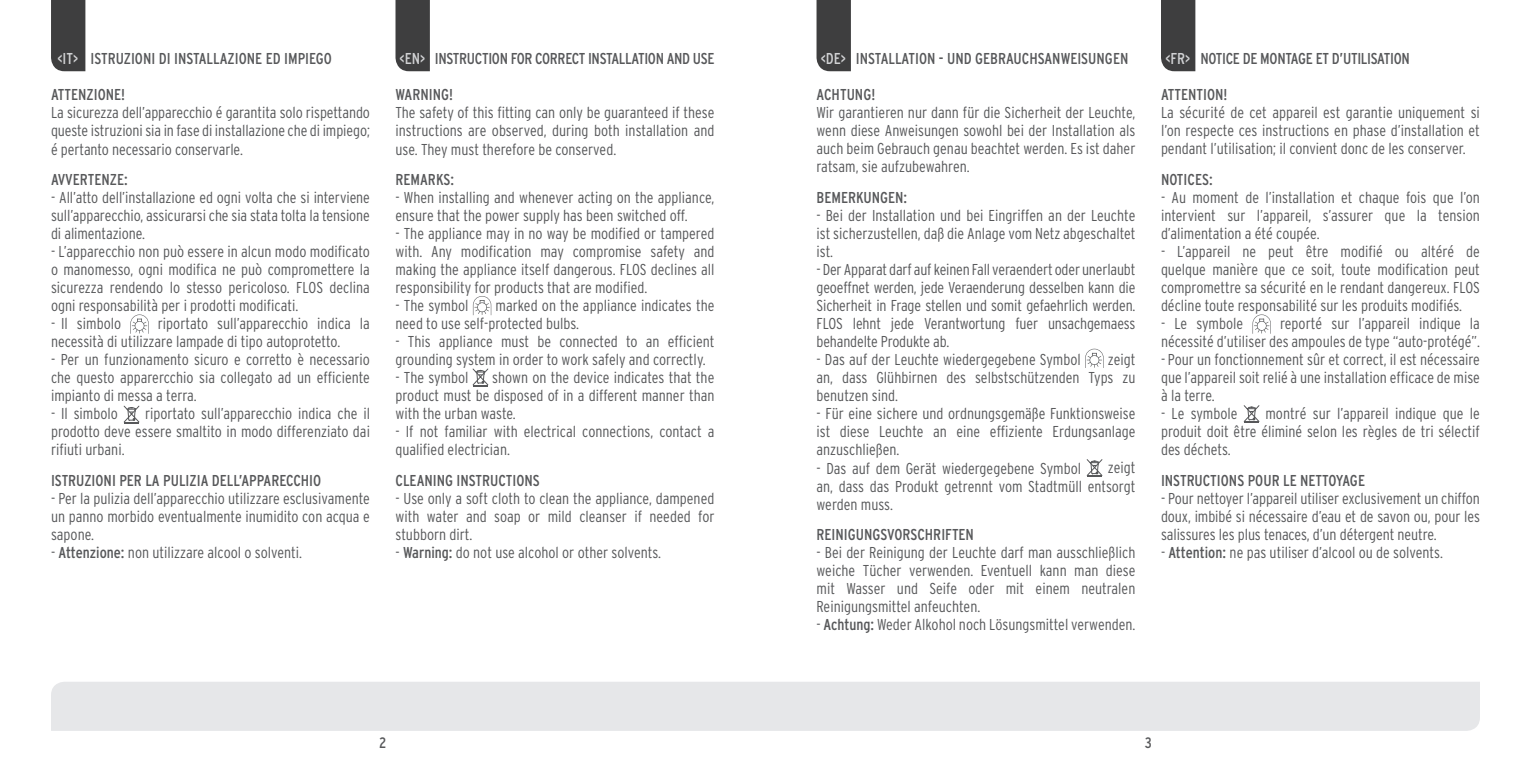
<style>
.page{position:relative;width:1531px;height:766px;background:#fff}
.page>*{position:absolute;margin:0;border:0;box-sizing:border-box;transform-origin:0 0}
.t1{font:300 condensed 15.75px/18px "Interstate";color:#57585a;text-align:justify}
.t2{font:condensed 15.75px "Interstate";color:#57585a}
.t3{font:condensed 15.75px "Interstate";letter-spacing:-.02em;color:#57585a}
.t4{font:condensed 15.08px "Interstate";color:#57585a}
.s1{color:#d1d2d4}
.s2{font-weight:400}
</style>
<div class="page">
<svg style="left:395px;top:0;width:35px;height:71px;background:#444445"></svg>
<svg style="left:816px;top:0;width:35px;height:71px;background:#444"></svg>
<div style="left:1161px;top:0;width:34px;height:71px;background:#3e3e3f"></div>
<div style="left:51px;top:0;width:34px;height:71px;background:#3e3e3f"></div>
<div style="left:51px;top:682px;width:1429px;height:48px;background:#e6e7e9"></div>
<svg style="left:1085px;top:348px;width:18px;height:20px"></svg>
<svg style="left:1087px;top:459px;width:15px;height:18px"></svg>
<svg style="left:1252px;top:314px;width:19px;height:19px"></svg>
<svg style="left:1244px;top:405px;width:15px;height:18px"></svg>
<svg style="left:130px;top:314px;width:19px;height:19px"></svg>
<svg style="left:124px;top:406px;width:15px;height:17px"></svg>
<svg style="left:473px;top:296px;width:18px;height:19px"></svg>
<svg style="left:473px;top:369px;width:15px;height:17px"></svg>
<p class="t2" style="left:58px;top:49px;width:276px"><span class="s1">&lt;IT&gt;</span> ISTRUZIONI DI INSTALLAZIONE ED IMPIEGO</p>
<p class="t3" style="left:400px;top:49px;width:316px"><span class="s1">&lt;EN&gt;</span> INSTRUCTION FOR CORRECT INSTALLATION AND USE</p>
<p class="t2" style="left:821px;top:49px;width:309px"><span class="s1">&lt;DE&gt;</span> INSTALLATION - UND GEBRAUCHSANWEISUNGEN</p>
<p class="t3" style="left:1165px;top:49px;width:246px"><span class="s1">&lt;FR&gt;</span> NOTICE DE MONTAGE ET D’UTILISATION</p>
<p class="t2" style="left:51px;top:86px;width:76px">ATTENZIONE!</p>
<p class="t1" style="left:51px;top:104px;width:320px">La sicurezza dell’apparecchio é garantita solo rispettando queste istruzioni sia in fase di installazione che di impiego; é pertanto necessario conservarle.</p>
<p class="t2" style="left:51px;top:171px;width:78px">AVVERTENZE:</p>
<p class="t1" style="left:51px;top:188px;width:320px">- All’atto dell’installazione ed ogni volta che si interviene sull’apparecchio, assicurarsi che sia stata tolta la tensione di alimentazione.</p>
<p class="t1" style="left:51px;top:242px;width:320px">- L’apparecchio non può essere in alcun modo modificato o manomesso, ogni modifica ne può compromettere la sicurezza rendendo lo stesso pericoloso. FLOS declina ogni responsabilità per i prodotti modificati.</p>
<p class="t1" style="left:51px;top:314px;width:72px">- Il simbolo</p>
<p class="t1" style="left:51px;top:314px;width:320px;text-indent:107px">riportato sull’apparecchio indica la necessità di utilizzare lampade di tipo autoprotetto.</p>
<p class="t1" style="left:51px;top:350px;width:320px">- Per un funzionamento sicuro e corretto è necessario che questo apparercchio sia collegato ad un efficiente impianto di messa a terra.</p>
<p class="t1" style="left:51px;top:404px;width:68px">- Il simbolo</p>
<p class="t1" style="left:51px;top:404px;width:320px;text-indent:94px">riportato sull’apparecchio indica che il prodotto deve essere smaltito in modo differenziato dai rifiuti urbani.</p>
<p class="t2" style="left:51px;top:472px;width:272px">ISTRUZIONI PER LA PULIZIA DELL’APPARECCHIO</p>
<p class="t1" style="left:51px;top:489px;width:320px">- Per la pulizia dell’apparecchio utilizzare esclusivamente un panno morbido eventualmente inumidito con acqua e sapone.</p>
<p class="t1" style="left:51px;top:543px;width:253px">- <span class="s2">Attenzione:</span> non utilizzare alcool o solventi.</p>
<p class="t2" style="left:395px;top:86px;width:59px">WARNING!</p>
<p class="t1" style="left:395px;top:104px;width:320px">The safety of this fitting can only be guaranteed if these instructions are observed, during both installation and use. They must therefore be conserved.</p>
<p class="t2" style="left:395px;top:171px;width:60px">REMARKS:</p>
<p class="t1" style="left:395px;top:188px;width:320px">- When installing and whenever acting on the appliance, ensure that the power supply has been switched off.</p>
<p class="t1" style="left:395px;top:224px;width:320px">- The appliance may in no way be modified or tampered with. Any modification may compromise safety and making the appliance itself dangerous. FLOS declines all responsibility for products that are modified.</p>
<p class="t1" style="left:395px;top:296px;width:74px">- The symbol</p>
<p class="t1" style="left:395px;top:296px;width:320px;text-indent:100px">marked on the appliance indicates the need to use self-protected bulbs.</p>
<p class="t1" style="left:395px;top:332px;width:320px">- This appliance must be connected to an efficient grounding system in order to work safely and correctly.</p>
<p class="t1" style="left:395px;top:368px;width:74px">- The symbol</p>
<p class="t1" style="left:395px;top:368px;width:320px;text-indent:97px">shown on the device indicates that the product must be disposed of in a different manner than with the urban waste.</p>
<p class="t1" style="left:395px;top:422px;width:320px">- If not familiar with electrical connections, contact a qualified electrician.</p>
<p class="t2" style="left:395px;top:472px;width:146px">CLEANING INSTRUCTIONS</p>
<p class="t1" style="left:395px;top:489px;width:320px">- Use only a soft cloth to clean the appliance, dampened with water and soap or mild cleanser if needed for stubborn dirt.</p>
<p class="t1" style="left:395px;top:543px;width:267px">- <span class="s2">Warning:</span> do not use alcohol or other solvents.</p>
<p class="t2" style="left:816px;top:86px;width:60px">ACHTUNG!</p>
<p class="t1" style="left:816px;top:104px;width:320px">Wir garantieren nur dann für die Sicherheit der Leuchte, wenn diese Anweisungen sowohl bei der Installation als auch beim Gebrauch genau beachtet werden. Es ist daher ratsam, sie aufzubewahren.</p>
<p class="t2" style="left:816px;top:189px;width:92px">BEMERKUNGEN:</p>
<p class="t1" style="left:816px;top:206px;width:320px">- Bei der Installation und bei Eingriffen an der Leuchte ist sicherzustellen, daß die Anlage vom Netz abgeschaltet ist.</p>
<p class="t1" style="left:816px;top:260px;width:320px">- Der Apparat darf auf keinen Fall veraendert oder unerlaubt geoeffnet werden, jede Veraenderung desselben kann die Sicherheit in Frage stellen und somit gefaehrlich werden.<br>FLOS lehnt jede Verantwortung fuer unsachgemaess behandelte Produkte ab.</p>
<p class="t1" style="left:816px;top:350px;width:266px">- Das auf der Leuchte wiedergegebene Symbol</p>
<p class="t1" style="left:816px;top:350px;width:320px;text-indent:291px">zeigt an, dass Glühbirnen des selbstschützenden Typs zu benutzen sind.</p>
<p class="t1" style="left:816px;top:404px;width:320px">- Für eine sichere und ordnungsgemäße Funktionsweise ist diese Leuchte an eine effiziente Erdungsanlage anzuschließen.</p>
<p class="t1" style="left:816px;top:458px;width:266px">- Das auf dem Gerät wiedergegebene Symbol</p>
<p class="t1" style="left:816px;top:458px;width:320px;text-indent:291px">zeigt an, dass das Produkt getrennt vom Stadtmüll entsorgt werden muss.</p>
<p class="t2" style="left:816px;top:526px;width:159px">REINIGUNGSVORSCHRIFTEN</p>
<p class="t1" style="left:816px;top:543px;width:320px">- Bei der Reinigung der Leuchte darf man ausschließlich weiche Tücher verwenden. Eventuell kann man diese mit Wasser und Seife oder mit einem neutralen Reinigungsmittel anfeuchten.</p>
<p class="t1" style="left:816px;top:615px;width:320px">- <span class="s2">Achtung:</span> Weder Alkohol noch Lösungsmittel verwenden.</p>
<p class="t2" style="left:1161px;top:86px;width:68px">ATTENTION!</p>
<p class="t1" style="left:1161px;top:104px;width:320px">La sécurité de cet appareil est garantie uniquement si l’on respecte ces instructions en phase d’installation et pendant l’utilisation; il convient donc de les conserver.</p>
<p class="t2" style="left:1161px;top:171px;width:53px">NOTICES:</p>
<p class="t1" style="left:1161px;top:188px;width:320px">- Au moment de l’installation et chaque fois que l’on intervient sur l’appareil, s’assurer que la tension d’alimentation a été coupée.</p>
<p class="t1" style="left:1161px;top:242px;width:320px">- L’appareil ne peut être modifié ou altéré de quelque manière que ce soit, toute modification peut compromettre sa sécurité en le rendant dangereux. FLOS décline toute responsabilité sur les produits modifiés.</p>
<p class="t1" style="left:1161px;top:314px;width:84px">- Le symbole</p>
<p class="t1" style="left:1161px;top:314px;width:320px;text-align:right">reporté sur l’appareil indique la<br>nécessité d’utiliser des ampoules de type “auto-protégé”.</p>
<p class="t1" style="left:1161px;top:350px;width:320px">- Pour un fonctionnement sûr et correct, il est nécessaire que l’appareil soit relié à une installation efficace de mise à la terre.</p>
<p class="t1" style="left:1161px;top:404px;width:78px">- Le symbole</p>
<p class="t1" style="left:1161px;top:404px;width:320px;text-indent:104px">montré sur l’appareil indique que le produit doit être éliminé selon les règles de tri sélectif des déchets.</p>
<p class="t2" style="left:1161px;top:472px;width:206px">INSTRUCTIONS POUR LE NETTOYAGE</p>
<p class="t1" style="left:1161px;top:489px;width:320px">- Pour nettoyer l’appareil utiliser exclusivement un chiffon doux, imbibé si nécessaire d’eau et de savon ou, pour les salissures les plus tenaces, d’un détergent neutre.</p>
<p class="t1" style="left:1161px;top:543px;width:283px">- <span class="s2">Attention:</span> ne pas utiliser d’alcool ou de solvents.</p>
<p class="t4" style="left:379px;top:734px;width:9px">2</p>
<p class="t4" style="left:1145px;top:734px;width:9px">3</p>
</div>
